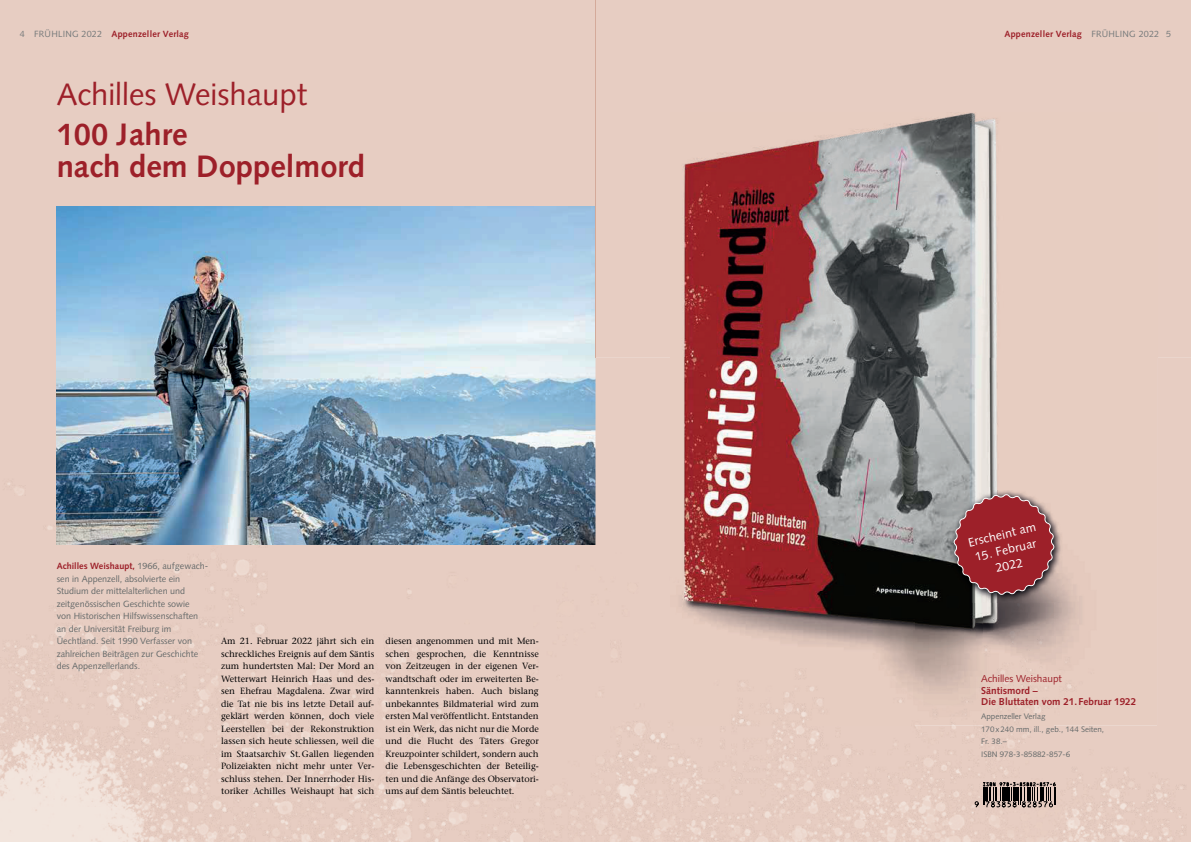
<style>
.page{position:relative;width:1191px;height:842px;background:#fff}
.page>*{position:absolute;margin:0;border:0;box-sizing:border-box;transform-origin:0 0}
.t1{font:700 31px/32px "Syntax LT Std";color:#9d2029}
.t2{font:31px "Syntax LT Std";color:#9d2029}
.t3{font:12.2px/15.7px "Syntax LT Std";color:#fff;text-align:center}
.t4{font:700 10px/11px "Syntax LT Std";color:#9d2029}
.t5{font:10px "Syntax LT Std";color:#9d2029}
.t6{font:500 9px/12.5px "Stone Serif Std";color:#000001;text-align:justify}
.t7{font:9px/12.5px "Syntax LT Std";color:#656a6a}
.t8{font:700 9px "Syntax LT Std";letter-spacing:.02em;color:#9d2029}
.t9{font:8px/12.5px "Syntax LT Std";color:#656a6a}
.s1{font-weight:400;color:#767a7b}
.s2{font-weight:700;color:#9d2029}
</style>
<div class="page">
<div style="left:0;top:0;width:595px;height:358px;background:#e7cdc2"></div>
<img style="left:0;top:358px;width:595px;height:484px">
<img style="left:57px;top:207px;width:538px;height:337px">
<div style="left:595px;top:0;width:596px;height:842px;background:#e7cdc2"></div>
<img style="left:595px;top:358px;width:1px;height:484px">
<svg style="left:974px;top:782px;width:82px;height:36px;background:#998880"></svg>
<img style="left:671px;top:112px;width:486px;height:246px">
<img style="left:671px;top:358px;width:242px;height:367px">
<img style="left:913px;top:358px;width:244px;height:133px">
<img style="left:913px;top:491px;width:70px;height:234px">
<div style="left:1053px;top:491px;width:104px;height:234px;background:#e7cdc1"></div>
<img style="left:983px;top:603px;width:70px;height:122px">
<img style="left:949px;top:490px;width:113px;height:113px">
<svg style="left:952px;top:493px;width:103px;height:103px;background:#984046"></svg>
<p class="t8" style="left:20px;top:28px;width:171px"><span class="s1">4 FRÜHLING 2022</span> Appenzeller Verlag</p>
<h1 class="t2" style="left:57px;top:76px;width:252px">Achilles Weishaupt</h1>
<h1 class="t1" style="left:57px;top:118px;width:310px">100 Jahre<br>nach dem Doppelmord</h1>
<p class="t7" style="left:57px;top:560px;width:153px"><span class="s2">Achilles Weishaupt,</span> 1966, aufgewach&shy;sen in Appenzell, absolvierte ein Studium der mittelalterlichen und zeitgenössischen Geschichte sowie<br>von Historischen Hilfswissenschaften an der Universität Freiburg im Üechtland. Seit 1990 Verfasser von zahlreichen Beiträgen zur Geschichte des Appenzellerlands.</p>
<p class="t6" style="left:221px;top:635px;width:155px">Am 21. Februar 2022 jährt sich ein schreckliches Ereignis auf dem Säntis zum hundertsten Mal: Der Mord an Wetterwart Heinrich Haas und des&shy;sen Ehefrau Magdalena. Zwar wird die Tat nie bis ins letzte Detail auf&shy;geklärt werden können, doch viele Leerstellen bei der Rekonstruktion lassen sich heute schliessen, weil die im Staatsarchiv St.Gallen liegenden Polizeiakten nicht mehr unter Ver&shy;schluss stehen. Der Innerrhoder His&shy;toriker Achilles Weishaupt hat sich</p>
<p class="t6" style="left:386px;top:635px;width:155px">diesen angenommen und mit Men&shy;schen gesprochen, die Kenntnisse von Zeitzeugen in der eigenen Ver&shy;wandtschaft oder im erweiterten Be&shy;kanntenkreis haben. Auch bislang unbekanntes Bildmaterial wird zum ersten Mal veröffentlicht. Entstanden ist ein Werk, das nicht nur die Morde und die Flucht des Täters Gregor Kreuzpointer schildert, sondern auch die Lebensgeschichten der Beteilig&shy;ten und die Anfänge des Observatori&shy;ums auf dem Säntis beleuchtet.</p>
<p class="t8" style="left:1004px;top:28px;width:168px">Appenzeller Verlag <span class="s1">FRÜHLING 2022 5</span></p>
<h2 class="t3" style="left:966px;top:535px;width:71px;rotate:-14deg">Erscheint am</h2>
<h2 class="t3" style="left:973px;top:550px;width:64px;rotate:-14deg">15. Februar<br>2022</h2>
<p class="t5" style="left:981px;top:672px;width:82px">Achilles Weishaupt</p>
<p class="t4" style="left:981px;top:685px;width:157px">Säntismord –<br>Die Bluttaten vom 21.Februar 1922</p>
<p class="t9" style="left:981px;top:710px;width:124px">Appenzeller Verlag<br>170x240 mm, ill., geb., 144 Seiten,<br>Fr. 38.–<br>ISBN 978-3-85882-857-6</p>
</div>
